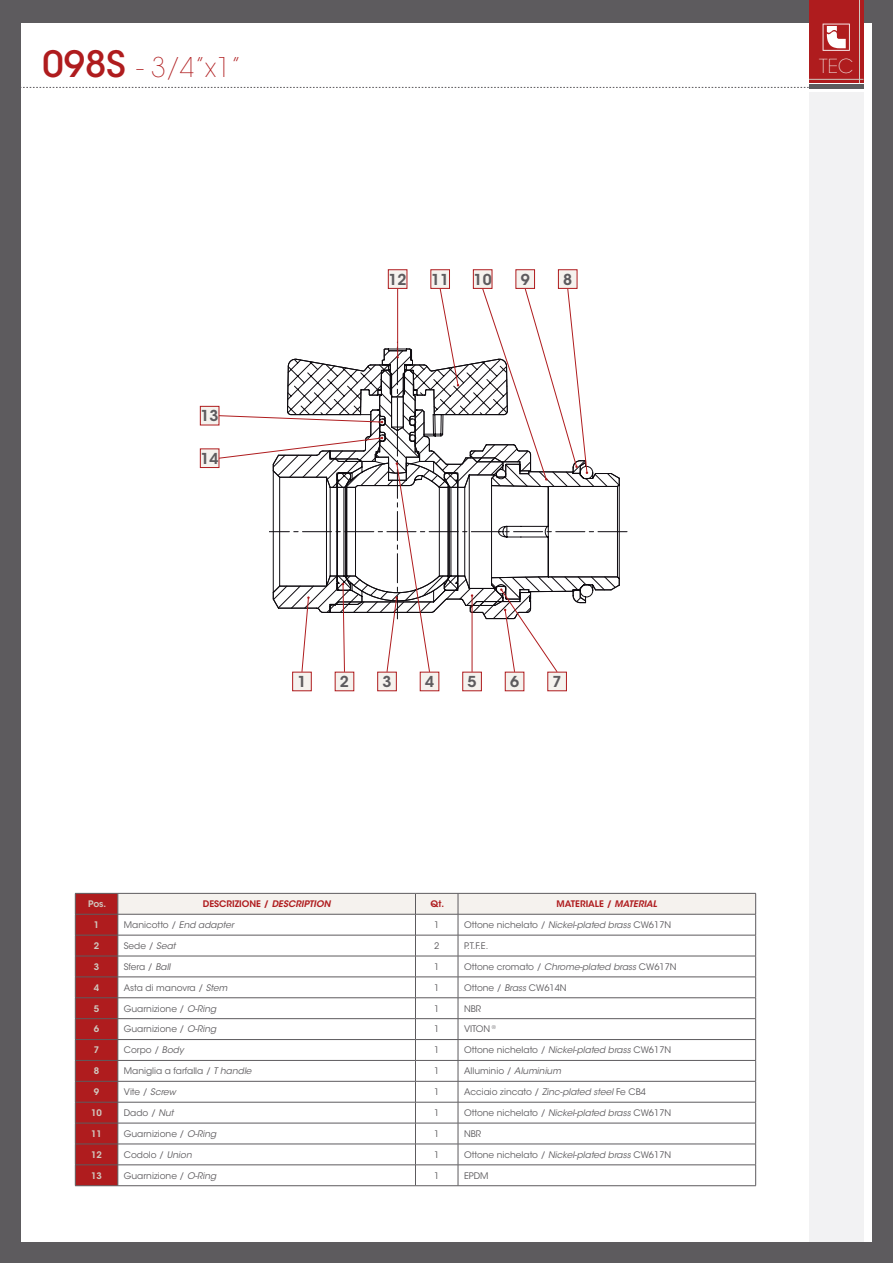
<style>
.page{position:relative;width:893px;height:1263px;background:#5d5b5e}
.page>*{position:absolute;margin:0;border:0;box-sizing:border-box;transform-origin:0 0}
.t1{font:200 27px "ITC Avant Garde Std";color:#af1c1e}
.t2{font:200 19.2px "ITC Avant Garde Std";color:#f5f2ee}
.t3{font:600 15px "ITC Avant Garde Std";color:#5d5b5e}
.t4{font:9px "ITC Avant Garde Std";color:#5d5b5e}
.t5{font:600 9px "ITC Avant Garde Std";color:#af1c1e}
.t6{font:600 9px "ITC Avant Garde Std";color:#d0c9c0}
.s1{font-weight:500;font-size:36px}
.s2{font-style:italic}
</style>
<div class="page">
<div style="left:21px;top:23px;width:851px;height:1219px;background:#fff"></div>
<div style="left:809px;top:0;width:54px;height:83px;background:#af1c1e"></div>
<svg style="left:823px;top:24px;width:27px;height:27px"></svg>
<hr style="left:809px;top:79px;width:54px;height:1px;background:#d0c9c0">
<hr style="left:859px;top:0;width:1px;height:83px;background:#d0c9c0">
<hr style="left:809px;top:84px;width:54px;height:4px;background:#5d5b5e">
<div style="left:809px;top:93px;width:54px;height:1149px;background:#f2f2f3"></div>
<svg style="left:21px;top:87px;width:788px;height:1px"></svg>
<svg style="left:75px;top:893px;width:681px;height:292px"></svg>
<hr style="left:75px;top:1185px;width:43px;height:1px;background:#5d5b5e">
<hr style="left:118px;top:1185px;width:297px;height:1px;background:#5d5b5e">
<hr style="left:415px;top:1185px;width:43px;height:1px;background:#5d5b5e">
<hr style="left:458px;top:1185px;width:298px;height:1px;background:#5d5b5e">
<div style="left:200px;top:406px;width:19px;height:19px;background:#f5f2ee"></div>
<div style="left:200px;top:406px;width:19px;height:19px;border:1px solid #af1c1e"></div>
<div style="left:200px;top:449px;width:19px;height:18px;background:#f5f2ee"></div>
<div style="left:200px;top:449px;width:19px;height:19px;border:1px solid #af1c1e"></div>
<div style="left:388px;top:270px;width:19px;height:18px;background:#f5f2ee"></div>
<div style="left:388px;top:269px;width:19px;height:20px;border:1px solid #af1c1e"></div>
<div style="left:293px;top:672px;width:18px;height:19px;background:#f5f2ee"></div>
<div style="left:292px;top:672px;width:20px;height:19px;border:1px solid #af1c1e"></div>
<div style="left:431px;top:270px;width:18px;height:18px;background:#f5f2ee"></div>
<div style="left:430px;top:269px;width:20px;height:20px;border:1px solid #af1c1e"></div>
<div style="left:335px;top:672px;width:19px;height:19px;background:#f5f2ee"></div>
<div style="left:473px;top:270px;width:19px;height:18px;background:#f5f2ee"></div>
<div style="left:473px;top:269px;width:19px;height:20px;border:1px solid #af1c1e"></div>
<div style="left:516px;top:270px;width:19px;height:18px;background:#f5f2ee"></div>
<div style="left:516px;top:269px;width:19px;height:20px;border:1px solid #af1c1e"></div>
<div style="left:558px;top:270px;width:19px;height:18px;background:#f5f2ee"></div>
<div style="left:558px;top:269px;width:19px;height:20px;border:1px solid #af1c1e"></div>
<div style="left:378px;top:672px;width:18px;height:19px;background:#f5f2ee"></div>
<div style="left:377px;top:672px;width:20px;height:19px;border:1px solid #af1c1e"></div>
<div style="left:420px;top:672px;width:19px;height:19px;background:#f5f2ee"></div>
<div style="left:463px;top:672px;width:18px;height:19px;background:#f5f2ee"></div>
<div style="left:462px;top:672px;width:20px;height:19px;border:1px solid #af1c1e"></div>
<div style="left:505px;top:672px;width:19px;height:19px;background:#f5f2ee"></div>
<div style="left:505px;top:672px;width:19px;height:19px;border:1px solid #af1c1e"></div>
<svg style="left:218px;top:288px;width:410px;height:385px"></svg>
<div style="left:548px;top:672px;width:18px;height:19px;background:#f5f2ee"></div>
<div style="left:547px;top:672px;width:20px;height:19px;border:1px solid #af1c1e"></div>
<p class="t1" style="left:43px;top:51px;width:200px"><span class="s1">098S</span> - 3/4”x1”</p>
<h2 class="t2" style="left:819px;top:55px;width:36px">TEC</h2>
<p class="t3" style="left:201px;top:406px;width:20px">13</p>
<p class="t3" style="left:201px;top:449px;width:20px">14</p>
<p class="t3" style="left:389px;top:270px;width:20px">12</p>
<p class="t3" style="left:431px;top:270px;width:20px">11</p>
<p class="t3" style="left:474px;top:270px;width:20px">10</p>
<p class="t3" style="left:521px;top:270px;width:11px">9</p>
<p class="t3" style="left:563px;top:270px;width:11px">8</p>
<p class="t3" style="left:297px;top:672px;width:11px">1</p>
<p class="t3" style="left:340px;top:672px;width:11px">2</p>
<p class="t3" style="left:382px;top:672px;width:11px">3</p>
<p class="t3" style="left:425px;top:672px;width:11px">4</p>
<p class="t3" style="left:468px;top:672px;width:11px">5</p>
<p class="t3" style="left:510px;top:672px;width:11px">6</p>
<p class="t3" style="left:553px;top:672px;width:11px">7</p>
<p class="t6" style="left:88px;top:898px;width:20px">Pos.</p>
<p class="t5" style="left:203px;top:898px;width:129px">DESCRIZIONE / <span class="s2">DESCRIPTION</span></p>
<p class="t5" style="left:431px;top:898px;width:15px">Qt.</p>
<p class="t5" style="left:556px;top:898px;width:102px">MATERIALE / <span class="s2">MATERIAL</span></p>
<p class="t6" style="left:94px;top:919px;width:7px">1</p>
<p class="t4" style="left:124px;top:919px;width:112px">Manicotto / <span class="s2">End adapter</span></p>
<p class="t4" style="left:434px;top:919px;width:7px">1</p>
<p class="t4" style="left:464px;top:919px;width:209px">Ottone nichelato / <span class="s2">Nickel-plated brass</span> CW617N</p>
<p class="t6" style="left:94px;top:940px;width:7px">2</p>
<p class="t4" style="left:124px;top:940px;width:53px">Sede / <span class="s2">Seat</span></p>
<p class="t4" style="left:434px;top:940px;width:7px">2</p>
<p class="t4" style="left:464px;top:940px;width:26px">P.T.F.E.</p>
<p class="t6" style="left:94px;top:961px;width:7px">3</p>
<p class="t4" style="left:124px;top:961px;width:48px">Sfera / <span class="s2">Ball</span></p>
<p class="t4" style="left:434px;top:961px;width:7px">1</p>
<p class="t4" style="left:464px;top:961px;width:214px">Ottone cromato / <span class="s2">Chrome-plated brass</span> CW617N</p>
<p class="t6" style="left:94px;top:982px;width:7px">4</p>
<p class="t4" style="left:124px;top:982px;width:105px">Asta di manovra / <span class="s2">Stem</span></p>
<p class="t4" style="left:434px;top:982px;width:7px">1</p>
<p class="t4" style="left:464px;top:982px;width:104px">Ottone / <span class="s2">Brass</span> CW614N</p>
<p class="t6" style="left:94px;top:1002px;width:7px">5</p>
<p class="t4" style="left:124px;top:1003px;width:94px">Guarnizione / <span class="s2">O-Ring</span></p>
<p class="t4" style="left:434px;top:1003px;width:7px">1</p>
<p class="t4" style="left:464px;top:1003px;width:19px">NBR</p>
<p class="t6" style="left:94px;top:1023px;width:7px">6</p>
<p class="t4" style="left:124px;top:1024px;width:94px">Guarnizione / <span class="s2">O-Ring</span></p>
<p class="t4" style="left:434px;top:1024px;width:7px">1</p>
<p class="t4" style="left:464px;top:1024px;width:33px">VITON <sup>®</sup></p>
<p class="t6" style="left:94px;top:1044px;width:7px">7</p>
<p class="t4" style="left:124px;top:1044px;width:61px">Corpo / <span class="s2">Body</span></p>
<p class="t4" style="left:434px;top:1044px;width:7px">1</p>
<p class="t4" style="left:464px;top:1044px;width:209px">Ottone nichelato / <span class="s2">Nickel-plated brass</span> CW617N</p>
<p class="t6" style="left:94px;top:1065px;width:7px">8</p>
<p class="t4" style="left:124px;top:1065px;width:129px">Maniglia a farfalla / <span class="s2">T handle</span></p>
<p class="t4" style="left:434px;top:1065px;width:7px">1</p>
<p class="t4" style="left:464px;top:1065px;width:98px">Alluminio / <span class="s2">Aluminium</span></p>
<p class="t6" style="left:94px;top:1086px;width:7px">9</p>
<p class="t4" style="left:124px;top:1086px;width:54px">Vite / <span class="s2">Screw</span></p>
<p class="t4" style="left:434px;top:1086px;width:7px">1</p>
<p class="t4" style="left:464px;top:1086px;width:184px">Acciaio zincato / <span class="s2">Zinc-plated steel</span> Fe CB4</p>
<p class="t6" style="left:91px;top:1107px;width:12px">10</p>
<p class="t4" style="left:124px;top:1107px;width:51px">Dado / <span class="s2">Nut</span></p>
<p class="t4" style="left:434px;top:1107px;width:7px">1</p>
<p class="t4" style="left:464px;top:1107px;width:209px">Ottone nichelato / <span class="s2">Nickel-plated brass</span> CW617N</p>
<p class="t6" style="left:91px;top:1128px;width:12px">11</p>
<p class="t4" style="left:124px;top:1128px;width:94px">Guarnizione / <span class="s2">O-Ring</span></p>
<p class="t4" style="left:434px;top:1128px;width:7px">1</p>
<p class="t4" style="left:464px;top:1128px;width:19px">NBR</p>
<p class="t6" style="left:91px;top:1149px;width:12px">12</p>
<p class="t4" style="left:124px;top:1149px;width:69px">Codolo / <span class="s2">Union</span></p>
<p class="t4" style="left:434px;top:1149px;width:7px">1</p>
<p class="t4" style="left:464px;top:1149px;width:209px">Ottone nichelato / <span class="s2">Nickel-plated brass</span> CW617N</p>
<p class="t6" style="left:91px;top:1169px;width:12px">13</p>
<p class="t4" style="left:124px;top:1170px;width:94px">Guarnizione / <span class="s2">O-Ring</span></p>
<p class="t4" style="left:434px;top:1170px;width:7px">1</p>
<p class="t4" style="left:464px;top:1170px;width:26px">EPDM</p>
</div>
